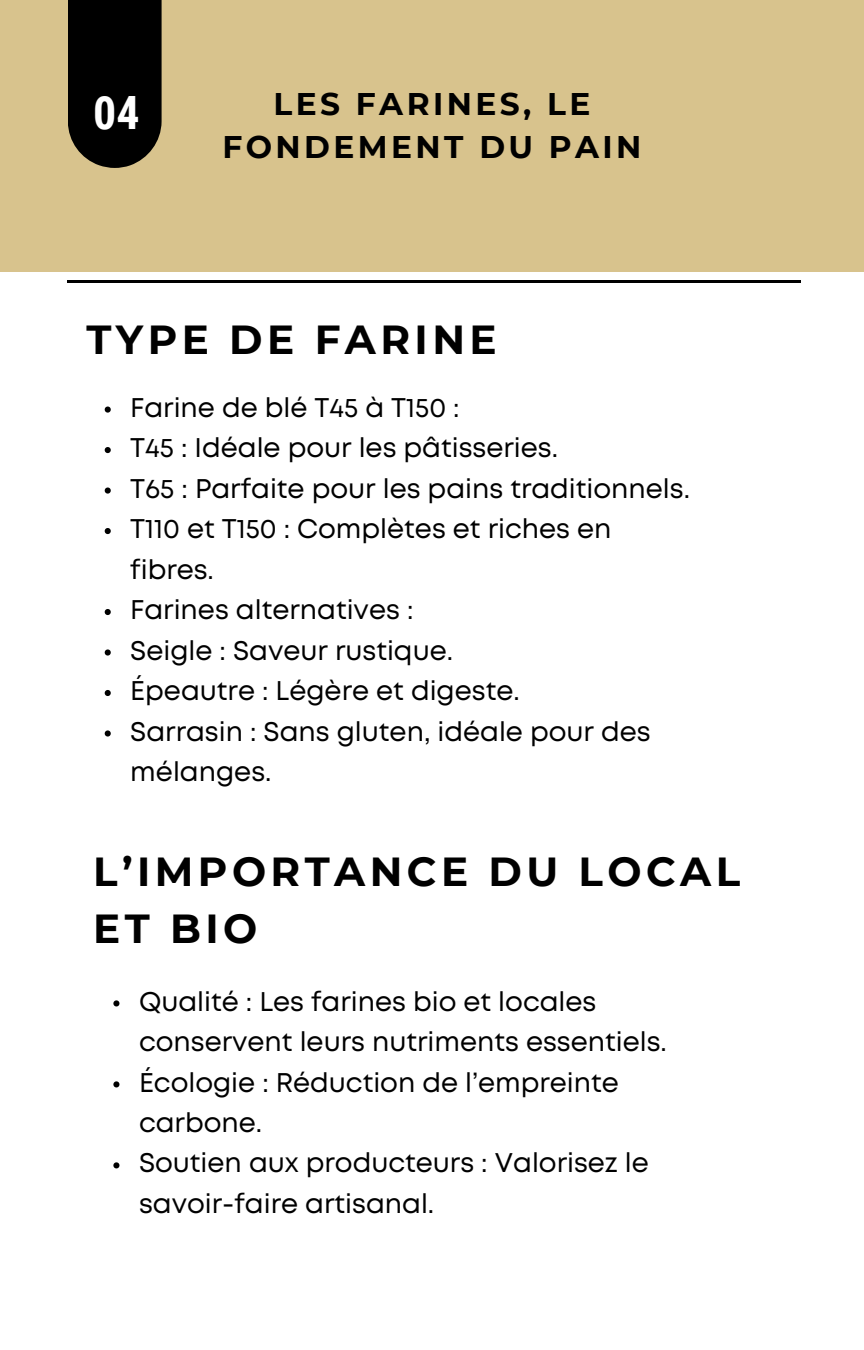
<style>
.page{position:relative;width:864px;height:1350px;background:#fff}
.page>*{position:absolute;margin:0;border:0;box-sizing:border-box;transform-origin:0 0}
.t1{font:700 45.9px "Roboto Condensed";color:#fff}
.t2{font:700 40.5px/56.2px "Montserrat";letter-spacing:.11em;color:#000}
.t3{font:700 31.28px/42.8px "Montserrat";letter-spacing:.11em;color:#000;text-align:center}
.t4{font:27px/40.5px "Mont";color:#000}
</style>
<div class="page">
<div style="left:0;top:0;width:864px;height:271px;background:#d8c38d"></div>
<svg style="left:68px;top:0;width:94px;height:168px;background:#0d0c09"></svg>
<svg style="left:105px;top:407px;width:6px;height:6px"></svg>
<svg style="left:105px;top:447px;width:6px;height:6px"></svg>
<svg style="left:105px;top:488px;width:6px;height:6px"></svg>
<svg style="left:105px;top:528px;width:6px;height:6px"></svg>
<svg style="left:105px;top:609px;width:6px;height:6px"></svg>
<svg style="left:105px;top:649px;width:6px;height:7px"></svg>
<svg style="left:105px;top:690px;width:6px;height:6px"></svg>
<svg style="left:105px;top:730px;width:6px;height:7px"></svg>
<hr style="left:68px;top:281px;width:733px;height:1px;background:#000">
<svg style="left:113px;top:1000px;width:6px;height:6px"></svg>
<svg style="left:113px;top:1081px;width:6px;height:6px"></svg>
<svg style="left:113px;top:1162px;width:6px;height:6px"></svg>
<p class="t1" style="left:93px;top:87px;width:48px">04</p>
<p class="t3" style="left:222px;top:82px;width:421px">LES FARINES, LE<br>FONDEMENT DU PAIN</p>
<p class="t2" style="left:86px;top:311px;width:412px">TYPE DE FARINE</p>
<h2 class="t4" style="left:130px;top:389px;width:331px">Farine de blé T45 à T150 :</h2>
<h1 class="t4" style="left:130px;top:429px;width:429px">T45 : Idéale pour les pâtisseries.</h1>
<p class="t4" style="left:130px;top:470px;width:561px">T65 : Parfaite pour les pains traditionnels.</p>
<p class="t4" style="left:130px;top:510px;width:483px">T110 et T150 : Complètes et riches en fibres.</p>
<p class="t4" style="left:130px;top:591px;width:285px">Farines alternatives :</p>
<p class="t4" style="left:130px;top:632px;width:324px">Seigle : Saveur rustique.</p>
<p class="t4" style="left:130px;top:672px;width:391px">Épeautre : Légère et digeste.</p>
<p class="t4" style="left:130px;top:713px;width:522px">Sarrasin : Sans gluten, idéale pour des mélanges.</p>
<h1 class="t2" style="left:93px;top:844px;width:649px">L’IMPORTANCE DU LOCAL<br>ET BIO</h1>
<p class="t4" style="left:139px;top:983px;width:529px">Qualité : Les farines bio et locales conservent leurs nutriments essentiels.</p>
<p class="t4" style="left:139px;top:1064px;width:481px">Écologie : Réduction de l’empreinte carbone.</p>
<p class="t4" style="left:139px;top:1145px;width:511px">Soutien aux producteurs : Valorisez le savoir-faire artisanal.</p>
</div>
